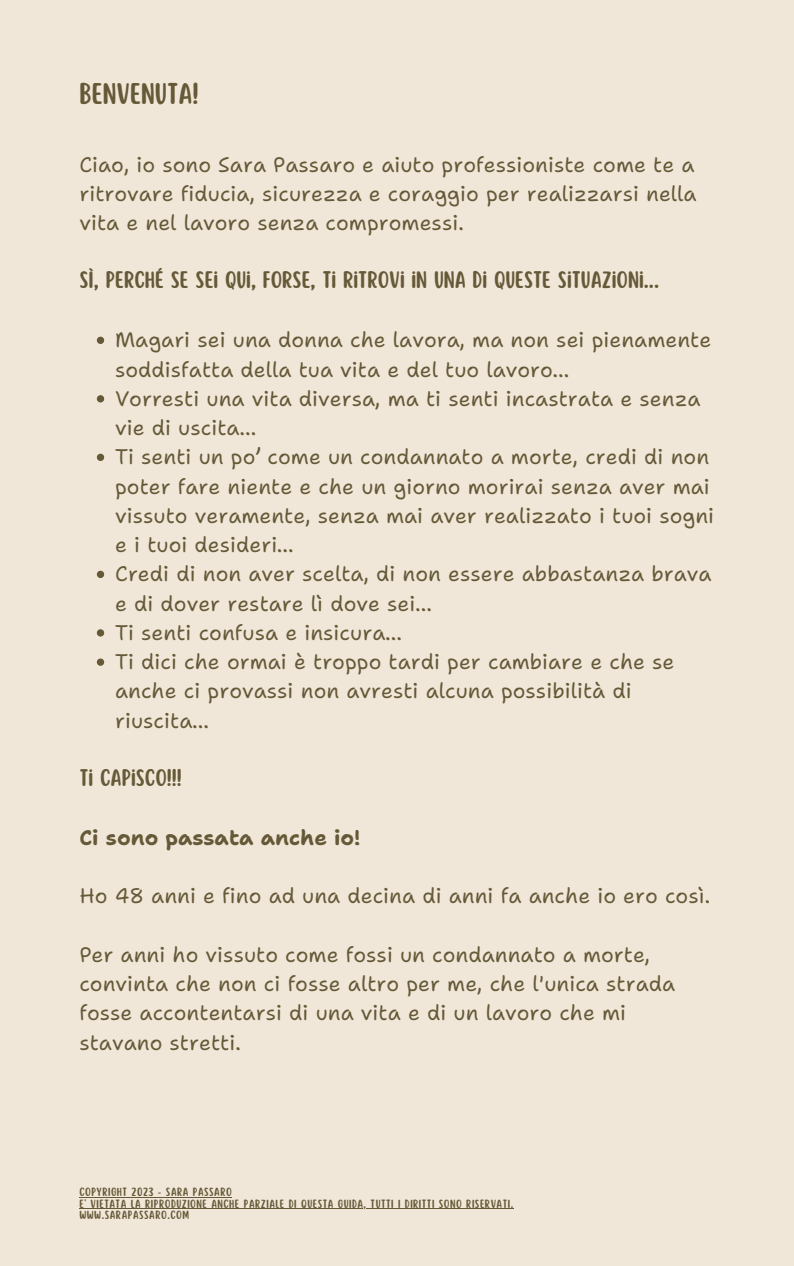
<style>
.page{position:relative;width:794px;height:1266px;background:#fff}
.page>*{position:absolute;margin:0;border:0;box-sizing:border-box;transform-origin:0 0}
.t1{font:26.25px "Scripter";color:#655938}
.t2{font:21px/29.2px "Shantell Sans";color:#655938}
.t3{font:21px "Scripter";color:#655938}
.t4{font:700 21px "Shantell Sans";color:#655938}
.t5{font:10.5px "Scripter";letter-spacing:.05em;color:#655938}
</style>
<div class="page">
<div style="left:0;top:0;width:793px;height:1266px;background:#f1e7d8"></div>
<svg style="left:97px;top:337px;width:7px;height:7px"></svg>
<svg style="left:97px;top:395px;width:7px;height:7px"></svg>
<svg style="left:97px;top:454px;width:7px;height:7px"></svg>
<svg style="left:97px;top:571px;width:7px;height:7px"></svg>
<svg style="left:97px;top:629px;width:7px;height:7px"></svg>
<svg style="left:97px;top:658px;width:7px;height:8px"></svg>
<hr style="left:79px;top:1197px;width:153px;height:1px;background:#655938">
<hr style="left:79px;top:1208px;width:434px;height:1px;background:#655938">
<h1 class="t1" style="left:79px;top:80px;width:120px">BENVENUTA!</h1>
<h3 class="t2" style="left:79px;top:150px;width:618px">Ciao, io sono Sara Passaro e aiuto professioniste come te a ritrovare fiducia, sicurezza e coraggio per realizzarsi nella vita e nel lavoro senza compromessi.</h3>
<h3 class="t3" style="left:79px;top:269px;width:581px">SÌ, PERCHÉ SE SEI QUI, FORSE, TI RITROVI IN UNA DI QUESTE SITUAZIONI...</h3>
<p class="t2" style="left:115px;top:325px;width:595px">Magari sei una donna che lavora, ma non sei pienamente soddisfatta della tua vita e del tuo lavoro…</p>
<p class="t2" style="left:115px;top:384px;width:586px">Vorresti una vita diversa, ma ti senti incastrata e senza vie di uscita…</p>
<p class="t2" style="left:115px;top:442px;width:600px">Ti senti un po’ come un condannato a morte, credi di non poter fare niente e che un giorno morirai senza aver mai vissuto veramente, senza mai aver realizzato i tuoi sogni e i tuoi desideri…</p>
<p class="t2" style="left:115px;top:559px;width:597px">Credi di non aver scelta, di non essere abbastanza brava e di dover restare lì dove sei…</p>
<p class="t2" style="left:115px;top:618px;width:288px">Ti senti confusa e insicura…</p>
<p class="t2" style="left:115px;top:647px;width:560px">Ti dici che ormai è troppo tardi per cambiare e che se anche ci provassi non avresti alcuna possibilità di riuscita…</p>
<h3 class="t3" style="left:79px;top:767px;width:104px">TI CAPISCO!!!</h3>
<h2 class="t4" style="left:79px;top:823px;width:280px">Ci sono passata anche io!</h2>
<h3 class="t2" style="left:79px;top:881px;width:629px">Ho 48 anni e fino ad una decina di anni fa anche io ero così.</h3>
<h3 class="t2" style="left:79px;top:940px;width:595px">Per anni ho vissuto come fossi un condannato a morte, convinta che non ci fosse altro per me, che l'unica strada fosse accontentarsi di una vita e di un lavoro che mi stavano stretti.</h3>
<p class="t5" style="left:79px;top:1186px;width:154px">COPYRIGHT 2023 - SARA PASSARO</p>
<p class="t5" style="left:79px;top:1198px;width:435px">E' VIETATA LA RIPRODUZIONE ANCHE PARZIALE DI QUESTA GUIDA, TUTTI I DIRITTI SONO RISERVATI.</p>
<p class="t5" style="left:79px;top:1209px;width:111px">WWW.SARAPASSARO.COM</p>
</div>
